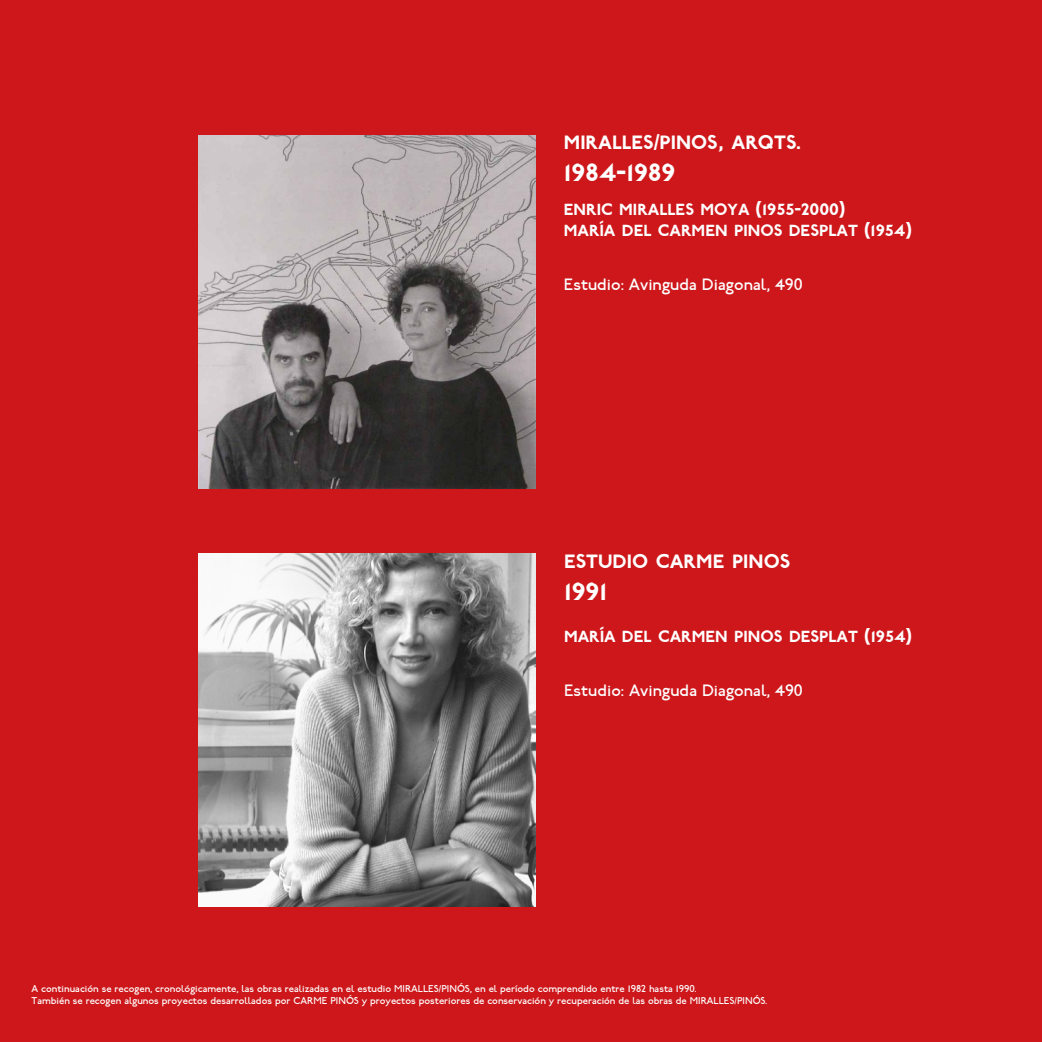
<style>
.page{position:relative;width:1042px;height:1042px;background:#cd171a}
.page>*{position:absolute;margin:0;border:0;box-sizing:border-box;transform-origin:0 0}
.t1{font:700 26.25px "P22 Johnston Underground";color:#fff}
.t2{font:700 21px "P22 Johnston Underground";color:#fff}
.t3{font:700 17.5px/21px "P22 Johnston Underground";color:#fff}
.t4{font:17.5px "P22 Johnston Underground";color:#fff}
.t5{font:10.5px/12.6px "P22 Johnston Underground";color:#fff}
</style>
<div class="page">
<img style="left:199px;top:135px;width:337px;height:354px">
<img style="left:198px;top:553px;width:338px;height:354px">
<h2 class="t2" style="left:564px;top:130px;width:238px">MIRALLES/PINOS, ARQTS.</h2>
<h1 class="t1" style="left:564px;top:157px;width:113px">1984-1989</h1>
<h3 class="t3" style="left:564px;top:198px;width:349px">ENRIC MIRALLES MOYA (1955-2000)<br>MARÍA DEL CARMEN PINOS DESPLAT (1954)</h3>
<h3 class="t4" style="left:564px;top:274px;width:240px">Estudio: Avinguda Diagonal, 490</h3>
<h2 class="t2" style="left:564px;top:549px;width:228px">ESTUDIO CARME PINOS</h2>
<h1 class="t1" style="left:564px;top:575px;width:45px">1991</h1>
<h3 class="t3" style="left:564px;top:625px;width:349px">MARÍA DEL CARMEN PINOS DESPLAT (1954)</h3>
<h3 class="t4" style="left:564px;top:680px;width:240px">Estudio: Avinguda Diagonal, 490</h3>
<p class="t5" style="left:32px;top:982px;width:737px">A continuación se recogen, cronológicamente, las obras realizadas en el estudio MIRALLES/PINÓS, en el período comprendido entre 1982 hasta 1990.<br>También se recogen algunos proyectos desarrollados por CARME PINÓS y proyectos posteriores de conservación y recuperación de las obras de MIRALLES/PINÓS.</p>
</div>
